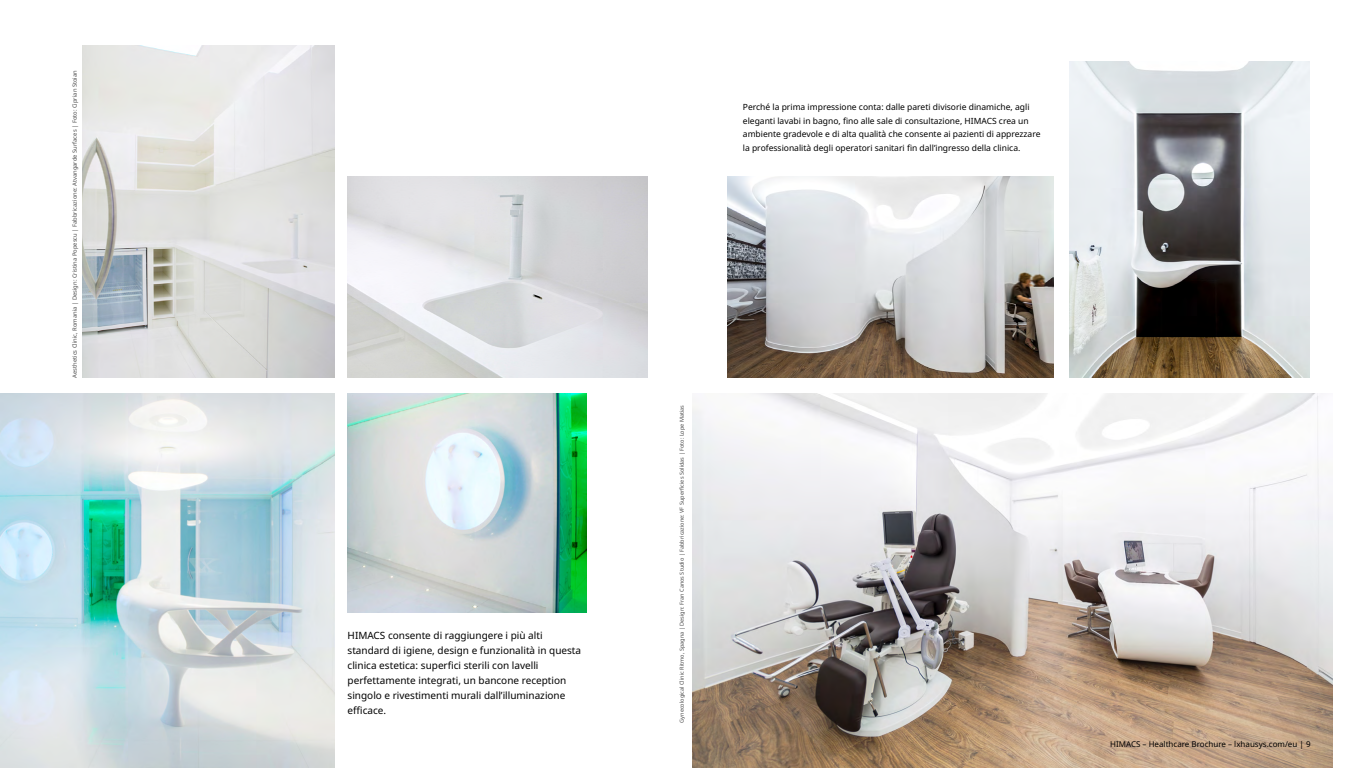
<style>
.page{position:relative;width:1366px;height:768px;background:#fff}
.page>*{position:absolute;margin:0;border:0;box-sizing:border-box;transform-origin:0 0}
.t1{font:10px/15px "Noto Sans";color:#000}
.t2{font:8.5px/13.8px "Noto Sans";color:#000}
.t3{font:8px "Noto Sans";color:#000}
.t4{font:5.8px "Noto Sans";color:#4d4d4d}
.t5{font:5.5px "Noto Sans";color:#4d4d4d}
</style>
<div class="page">
<img style="left:1px;top:393px;width:334px;height:375px">
<img style="left:348px;top:393px;width:239px;height:219px">
<img style="left:348px;top:177px;width:300px;height:201px">
<img style="left:83px;top:45px;width:252px;height:333px">
<img style="left:727px;top:177px;width:326px;height:201px">
<img style="left:1069px;top:61px;width:240px;height:317px">
<img style="left:693px;top:393px;width:639px;height:375px">
<p class="t4" style="left:70px;top:378px;width:309px;rotate:-90deg">Aesthetics Clinic, Romania | Design: Cristina Popescu | Fabbricazione: Atvangarde Surfaces | Foto: Ciprian Stoian</p>
<p class="t2" style="left:743px;top:100px;width:299px">Perché la prima impressione conta: dalle pareti divisorie dinamiche, agli eleganti lavabi in bagno, fino alle sale di consultazione, HIMACS crea un ambiente gradevole e di alta qualità che consente ai pazienti di apprezzare la professionalità degli operatori sanitari fin dall’ingresso della clinica.</p>
<p class="t1" style="left:348px;top:628px;width:235px">HIMACS consente di raggiungere i più alti standard di igiene, design e funzionalità in questa clinica estetica: superfici sterili con lavelli perfettamente integrati, un bancone reception singolo e rivestimenti murali dall’illuminazione efficace.</p>
<p class="t5" style="left:678px;top:723px;width:319px;rotate:-90deg">Gynecological Clinic Ritmo, Spagna | Design: Fran Canos Studio | Fabbricazione: VF Superficies Solidas | Foto: Lope Matias</p>
<p class="t3" style="left:1110px;top:739px;width:202px">HIMACS – Healthcare Brochure – lxhausys.com/eu | 9</p>
<p class="t3" style="left:1125px;top:739px;width:62px">HIMACS – Facad</p>
<p class="t3" style="left:1205px;top:739px;width:5px">s</p>
</div>
